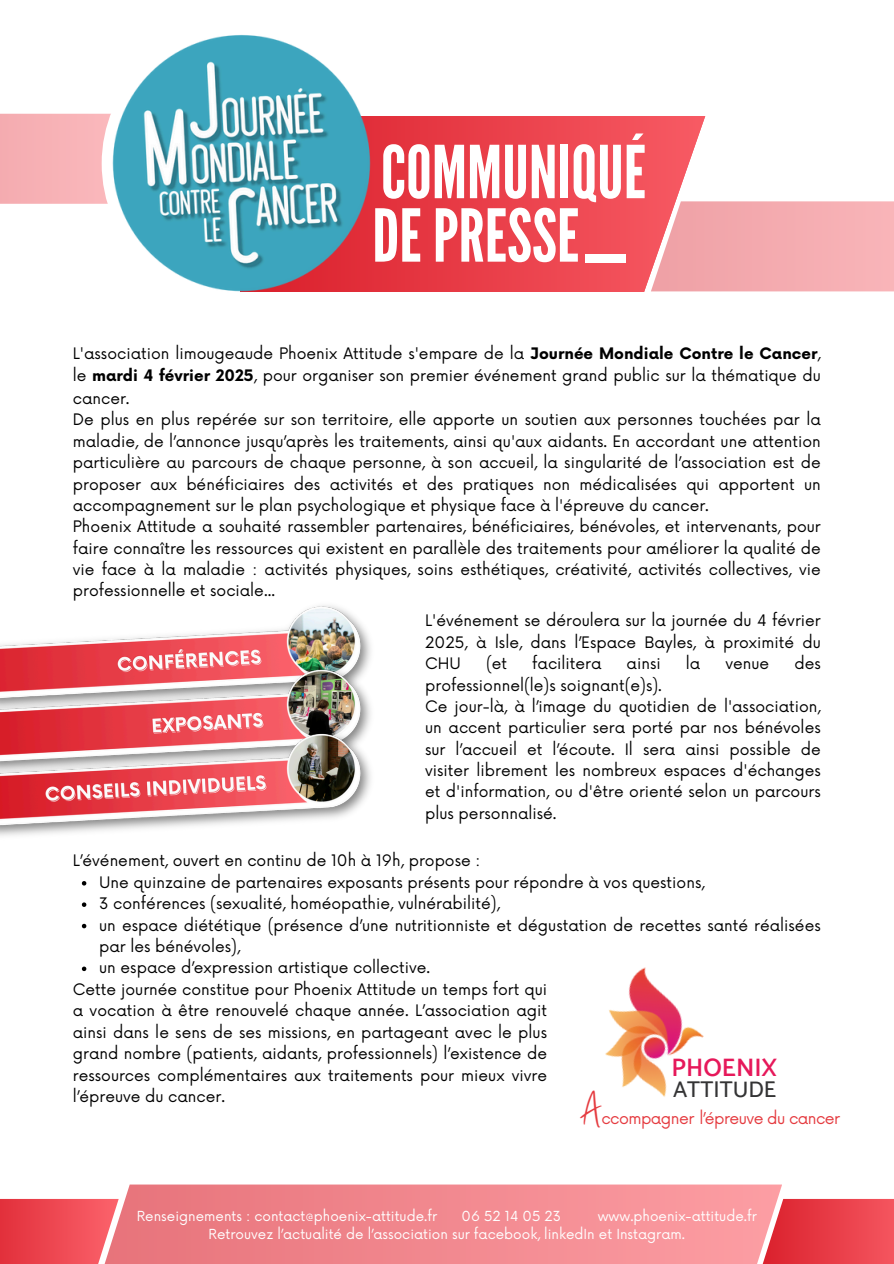
<style>
.page{position:relative;width:894px;height:1264px;background:#fff}
.page>*{position:absolute;margin:0;border:0;box-sizing:border-box;transform-origin:0 0}
.t1{font:72.75px "League Gothic";color:#fff}
.t2{font:600 25.2px "Catamaran";color:#e6185a}
.t3{font:500 22.8px "Catamaran";color:#343435}
.t4{font:15.6px "Now";letter-spacing:-.035em;color:#e53b40}
.t5{font:15.45px/21.3px "Now";color:#000}
.t6{font:13.5px "Now";color:#fff}
.s1{font-weight:700}
</style>
<div class="page">
<div style="left:0;top:114px;width:152px;height:90px;background:#f7b1b5"></div>
<svg style="left:376px;top:116px;width:255px;height:175px;background:#ea404a"></svg>
<img style="left:103px;top:34px;width:273px;height:258px">
<img style="left:605px;top:967px;width:99px;height:130px">
<svg style="left:631px;top:116px;width:262px;height:176px"></svg>
<div style="left:585px;top:254px;width:40px;height:8px;background:#fff"></div>
<svg style="left:650px;top:201px;width:243px;height:90px;background:#f4a9ad"></svg>
<img style="left:0;top:605px;width:371px;height:61px">
<img style="left:0;top:666px;width:369px;height:36px">
<img style="left:0;top:702px;width:371px;height:134px">
<svg style="left:119px;top:1184px;width:662px;height:79px;background:#f18990"></svg>
<svg style="left:756px;top:1198px;width:137px;height:65px;background:#eb4f58"></svg>
<svg style="left:0;top:1198px;width:119px;height:65px;background:#ee545d"></svg>
<svg style="left:82px;top:881px;width:4px;height:4px"></svg>
<svg style="left:82px;top:902px;width:4px;height:4px"></svg>
<svg style="left:82px;top:923px;width:4px;height:5px"></svg>
<svg style="left:82px;top:966px;width:4px;height:5px"></svg>
<h1 class="t1" style="left:381px;top:130px;width:266px">COMMUNIQUÉ</h1>
<h1 class="t1" style="left:372px;top:194px;width:208px">DEPRESSE</h1>
<p class="t5" style="left:73px;top:343px;width:749px">L'association limougeaude Phoenix Attitude s'empare de la <span class="s1">Journée Mondiale Contre le Cancer</span>, le <span class="s1">mardi 4 février 2025</span>, pour organiser son premier événement grand public sur la thématique du cancer.<br>De plus en plus repérée sur son territoire, elle apporte un soutien aux personnes touchées par la maladie, de l’annonce jusqu’après les traitements, ainsi qu'aux aidants. En accordant une attention particulière au parcours de chaque personne, à son accueil, la singularité de l’association est de proposer aux bénéficiaires des activités et des pratiques non médicalisées qui apportent un accompagnement sur le plan psychologique et physique face à l'épreuve du cancer.<br>Phoenix Attitude a souhaité rassembler partenaires, bénéficiaires, bénévoles, et intervenants, pour faire connaître les ressources qui existent en parallèle des traitements pour améliorer la qualité de vie face à la maladie : activités physiques, soins esthétiques, créativité, activités collectives, vie professionnelle et sociale...</p>
<p class="t5" style="left:425px;top:611px;width:397px;text-align:justify">L'événement se déroulera sur la journée du 4 février 2025, à Isle, dans l’Espace Bayles, à proximité du CHU</p>
<p class="t5" style="left:486px;top:653px;width:23px">(et</p>
<p class="t5" style="left:532px;top:653px;width:71px">facilitera</p>
<p class="t5" style="left:626px;top:653px;width:36px">ainsi</p>
<p class="t5" style="left:685px;top:653px;width:16px">la</p>
<p class="t5" style="left:725px;top:653px;width:45px">venue</p>
<p class="t5" style="left:794px;top:653px;width:28px">des</p>
<p class="t5" style="left:425px;top:675px;width:397px">professionnel(le)s soignant(e)s).<br>Ce jour-là, à l’image du quotidien de l'association, un accent particulier sera porté par nos bénévoles sur l’accueil et l’écoute. Il sera ainsi possible de visiter librement les nombreux espaces d'échanges et d'information, ou d'être orienté selon un parcours plus personnalisé.</p>
<h3 class="t5" style="left:73px;top:851px;width:409px">L’événement, ouvert en continu de 10h à 19h, propose :</h3>
<h3 class="t5" style="left:99px;top:872px;width:606px">Une quinzaine de partenaires exposants présents pour répondre à vos questions,</h3>
<p class="t5" style="left:99px;top:893px;width:402px">3 conférences (sexualité, homéopathie, vulnérabilité),</p>
<p class="t5" style="left:99px;top:915px;width:722px">un espace diététique (présence d’une nutritionniste et dégustation de recettes santé réalisées par les bénévoles),</p>
<p class="t5" style="left:99px;top:957px;width:332px">un espace d’expression artistique collective.</p>
<p class="t5" style="left:73px;top:979px;width:475px;text-align:justify">Cette journée constitue pour Phoenix Attitude un temps fort qui a vocation à être renouvelé chaque année. L’association agit ainsi dans le sens de ses missions, en partageant avec le plus grand nombre (patients, aidants, professionnels) l’existence de ressources complémentaires aux traitements pour mieux vivre l’épreuve du cancer.</p>
<p class="t2" style="left:671px;top:1052px;width:107px">PHOENIX</p>
<h3 class="t3" style="left:673px;top:1076px;width:105px">ATTITUDE</h3>
<p class="t4" style="left:601px;top:1109px;width:240px">ccompagner l’épreuve du cancer</p>
<h3 class="t6" style="left:137px;top:1208px;width:302px">Renseignements : contact@phoenix-attitude.fr</h3>
<h3 class="t6" style="left:461px;top:1208px;width:101px">06 52 14 05 23</h3>
<h3 class="t6" style="left:597px;top:1208px;width:160px">www.phoenix-attitude.fr</h3>
<p class="t6" style="left:208px;top:1226px;width:478px">Retrouvez l’actualité de l’association sur facebook, linkedIn et Instagram.</p>
</div>
